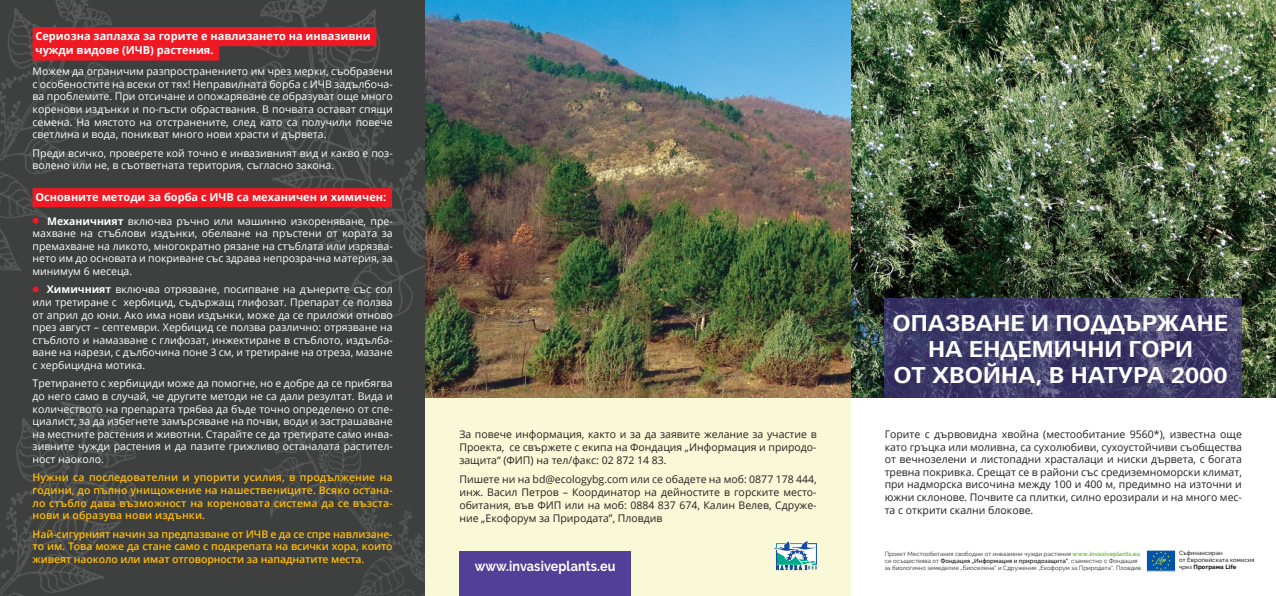
<style>
.page{position:relative;width:1276px;height:596px;background:#fff}
.page>*{position:absolute;margin:0;border:0;box-sizing:border-box;transform-origin:0 0}
.t1{font:700 22px/26.4px "SP Universus";color:#fff;text-align:center}
.t2{font:700 14px "Raleway";letter-spacing:.01em;color:#fff;scale:.9 1}
.t3{font:700 11px/14.4px "Open Sans";color:#fff}
.t4{font:10.5px/12.6px "Open Sans";color:#fff;text-align:justify}
.t5{font:10.5px/12.6px "Open Sans";color:#241f1f;text-align:justify}
.t6{font:600 10.5px/12.6px "Open Sans";color:#ffbb08;text-align:justify}
.t7{font:6px/7.2px "Raleway";letter-spacing:.01em;color:#241f1f}
.t8{font:500 6px/7.2px "Raleway";letter-spacing:.01em;color:#241f1f}
.s1{font-weight:700}
.s2{font-weight:700;color:#70c142}
.s3{font-weight:600}
.s4{font-weight:800}
</style>
<div class="page">
<img style="left:425px;top:0;width:851px;height:397px">
<div style="left:0;top:0;width:425px;height:595px;background:#3d403f"></div>
<img style="left:0;top:0;width:171px;height:271px">
<img style="left:190px;top:0;width:235px;height:318px">
<img style="left:263px;top:421px;width:162px;height:174px">
<img style="left:0;top:401px;width:136px;height:194px">
<div style="left:425px;top:395px;width:425px;height:200px;background:#f9f9d7"></div>
<div style="left:1146px;top:550px;width:29px;height:20px;background:#0155a9"></div>
<svg style="left:1151px;top:551px;width:19px;height:18px"></svg>
<div style="left:1146px;top:549px;width:29px;height:22px;border:1px solid #fff"></div>
<div style="left:33px;top:27px;width:343px;height:19px;background:#ef1923"></div>
<div style="left:33px;top:41px;width:186px;height:19px;background:#ef1923"></div>
<div style="left:33px;top:188px;width:359px;height:19px;background:#ef1923"></div>
<svg style="left:33px;top:217px;width:6px;height:6px"></svg>
<svg style="left:33px;top:286px;width:6px;height:6px"></svg>
<svg style="left:884px;top:298px;width:358px;height:99px;background:#3f3b69"></svg>
<div style="left:459px;top:551px;width:172px;height:44px;background:#504098"></div>
<svg style="left:774px;top:540px;width:42px;height:30px"></svg>
<p class="t3" style="left:35px;top:28px;width:337px">Сериозна заплаха за горите е навлизането на инвазивни чужди видове (ИЧВ) растения.</p>
<p class="t4" style="left:33px;top:65px;width:362px">Можем да ограничим разпространението им чрез мерки, съобразени с особеностите на всеки от тях! Неправилната борба с ИЧВ задълбоча&shy;ва проблемите. При отсичане и опожаряване се образуват още много коренови издънки и по-гъсти обраствания. В почвата остават спящи семена. На мястото на отстранените, след като са получили повече светлина и вода, поникват много нови храсти и дървета.</p>
<p class="t4" style="left:33px;top:146px;width:362px">Преди всичко, проверете кой точно е инвазивният вид и какво е поз&shy;волено или не, в съответната територия, съгласно закона.</p>
<p class="t3" style="left:35px;top:189px;width:352px">Основните методи за борба с ИЧВ са механичен и химичен:</p>
<p class="t4" style="left:33px;top:214px;width:362px;text-indent:15px"><span class="s1">Механичният</span> включва ръчно или машинно изкореняване, пре&shy;махване на стъблови издънки, обелване на пръстени от кората за премахване на ликото, многократно рязане на стъблата или изрязва&shy;нето им до основата и покриване със здрава непрозрачна материя, за минимум 6 месеца.</p>
<p class="t4" style="left:33px;top:283px;width:362px;text-indent:14px"><span class="s1">Химичният</span> включва отрязване, посипване на дънерите със сол или третиране с хербицид, съдържащ глифозат. Препарат се ползва от април до юни. Ако има нови издънки, може да се приложи отново през август – септември. Хербицид се ползва различно: отрязване на стъблото и намазване с глифозат, инжектиране в стъблото, издълба&shy;ване на нарези, с дълбочина поне 3 см, и третиране на отреза, мазане с хербицидна мотика.</p>
<p class="t4" style="left:33px;top:377px;width:362px">Третирането с хербициди може да помогне, но е добре да се прибягва до него само в случай, че другите методи не са дали резултат. Вида и количеството на препарата трябва да бъде точно определено от спе&shy;циалист, за да избегнете замърсяване на почви, води и застрашаване на местните растения и животни. Старайте се да третирате само инва&shy;зивните чужди растения и да пазите грижливо останалата растител&shy;ност наоколо.</p>
<p class="t6" style="left:33px;top:470px;width:362px">Нужни са последователни и упорити усилия, в продължение на години, до пълно унищожение на нашествениците. Всяко остана&shy;ло стъбло дава възможност на кореновата система да се възста&shy;нови и образува нови издънки.</p>
<p class="t6" style="left:33px;top:527px;width:362px">Най-сигурният начин за предпазване от ИЧВ е да се спре навлизане&shy;то им. Това може да стане само с подкрепата на всички хора, които живеят наоколо или имат отговорности за нападнатите места.</p>
<p class="t5" style="left:459px;top:427px;width:359px;line-height:13px">За повече информация, както и за да заявите желание за участие в Проекта, се свържете с екипа на Фондация „Информация и природо&shy;защита“ (ФИП) на тел/факс: 02 872 14 83.</p>
<p class="t5" style="left:459px;top:472px;width:359px;line-height:13px">Пишете ни на bd@ecologybg.com или се обадете на моб: 0877 178 444, инж. Васил Петров – Координатор на дейностите в горските место&shy;обитания, във ФИП или на моб: 0884 837 674, Калин Велев, Сдруже&shy;ние „Екофорум за Природата”, Пловдив</p>
<h2 class="t2" style="left:475px;top:558px;width:158px">www.invasiveplants.eu</h2>
<h1 class="t1" style="left:892px;top:309px;width:337px">ОПАЗВАНЕ И ПОДДЪРЖАНЕ<br>НА ЕНДЕМИЧНИ ГОРИ<br>ОТ ХВОЙНА, В НАТУРА 2000</h1>
<p class="t5" style="left:884px;top:427px;width:359px">Горите с дървовидна хвойна (местообитание 9560*), известна още като гръцка или моливна, са сухолюбиви, сухоустойчиви съобщества от вечнозелени и листопадни храсталаци и ниски дървета, с богата тревна покривка. Срещат се в райони със средиземноморски климат, при надморска височина между 100 и 400 м, предимно на източни и южни склонове. Почвите са плитки, силно ерозирали и на много мес&shy;та с открити скални блокове.</p>
<p class="t7" style="left:884px;top:549px;width:258px">Проект Местообитания свободни от инвазивни чужди растения <span class="s2">www.invasiveplants.eu </span>се осъществява от <span class="s3">Фондация „Информация и природозащита“</span>, съвместно с Фондация за биологично земеделие „Биоселена“ и Сдружение „Екофорум за Природата“, Пловдив</p>
<p class="t8" style="left:1179px;top:548px;width:77px">Съфинансиран<br>от Европейската комисия чрез <span class="s4">Програма Life</span></p>
</div>
